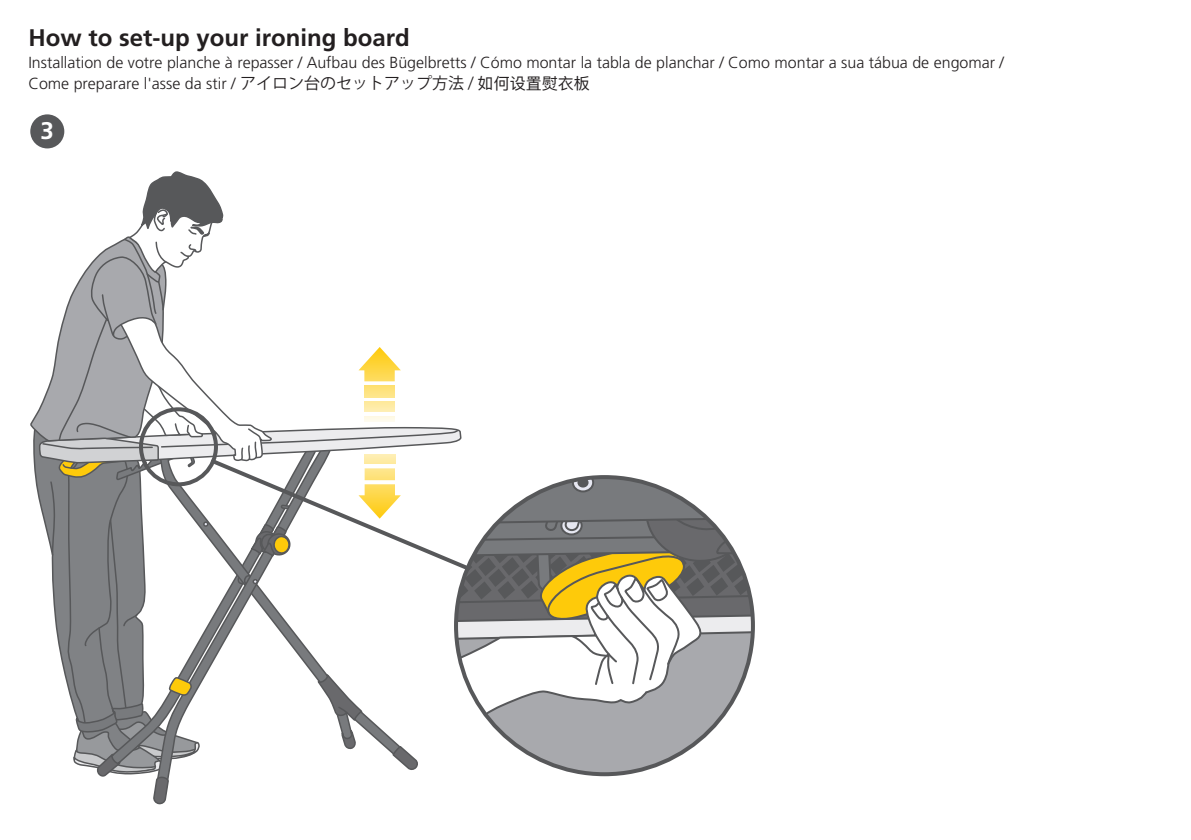
<style>
.page{position:relative;width:1191px;height:840px;background:#fff}
.page>*{position:absolute;margin:0;border:0;box-sizing:border-box;transform-origin:0 0}
.t1{font:700 24px "Frutiger";color:#231f20}
.t2{font:700 24px "Frutiger";color:#fff}
.t3{font:300 16px/21.2px "Frutiger";color:#231f20}
.s1{font-family:"Koz Go Pr 6 N";font-weight:400}
.s2{font-family:"Ping Fang HK";font-weight:400}
</style>
<div class="page">
<div style="left:30px;top:114px;width:34px;height:34px;background:#57585a;border-radius:50%"></div>
<svg style="left:30px;top:171px;width:723px;height:632px"></svg>
<svg style="left:364px;top:385px;width:31px;height:12px"></svg>
<h1 class="t1" style="left:28px;top:24px;width:383px">How to set-up your ironing board</h1>
<p class="t3" style="left:28px;top:52px;width:977px">Installation de votre planche à repasser / Aufbau des Bügelbretts / Cómo montar la tabla de planchar / Como montar a sua tábua de engomar /<br>Come preparare l'asse da stir / <span class="s1">アイロン台のセットアップ方法 /</span> <span class="s2">如何设置熨衣板</span></p>
<h1 class="t2" style="left:41px;top:116px;width:15px">3</h1>
</div>
